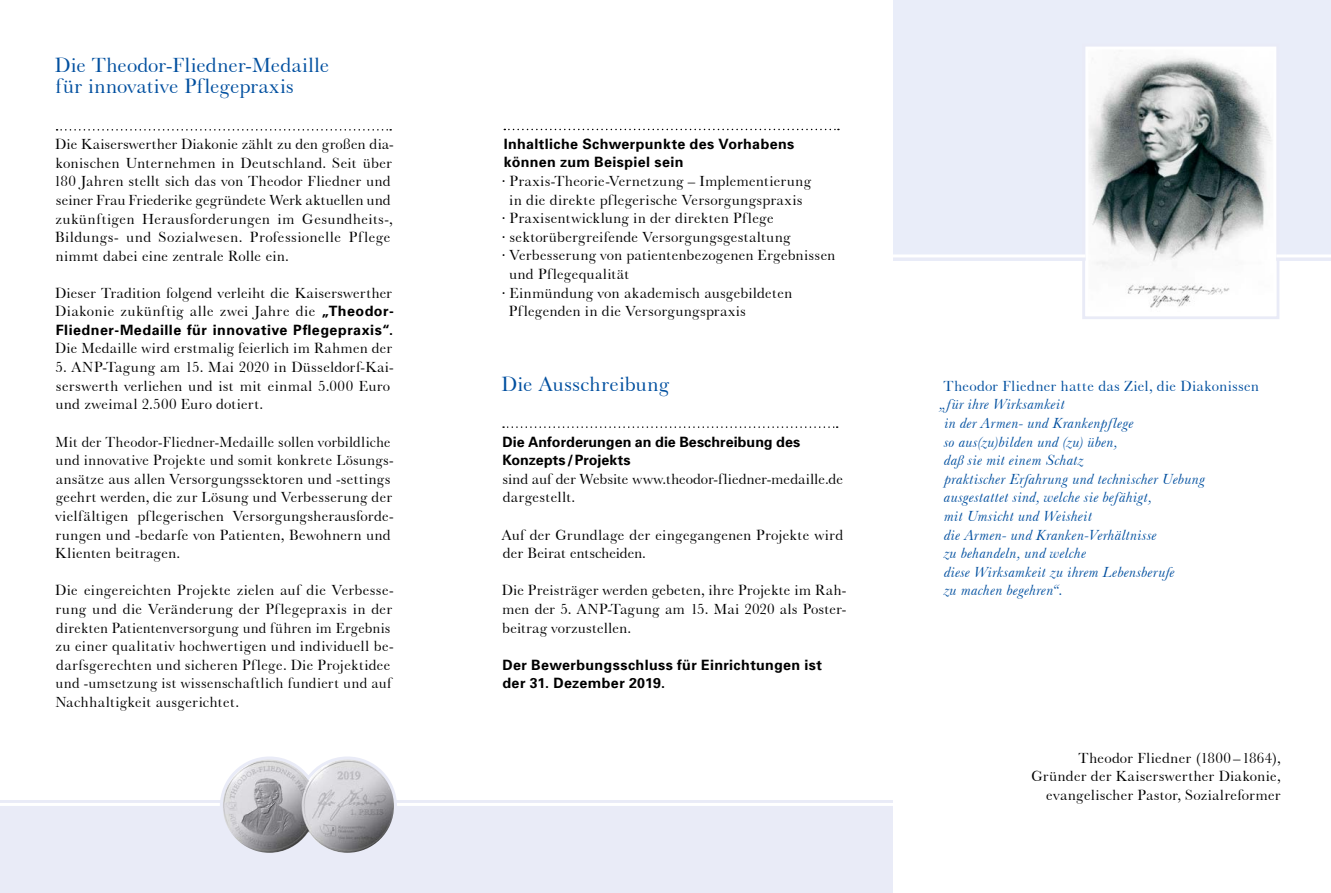
<style>
.page{position:relative;width:1331px;height:893px;background:#fff}
.page>*{position:absolute;margin:0;border:0;box-sizing:border-box;transform-origin:0 0}
.t1{font:21px/21.6px "Baskerville No 2 BT";letter-spacing:-.005em;color:#004f9f}
.t2{font:15px/18.6px "Baskerville No 2 BT";color:#000}
.t3{font:italic 15px/18.6px "Baskerville No 2 BT";letter-spacing:.005em;color:#004f9f}
.t4{font:15px "Baskerville No 2 BT";color:#004f9f}
.t5{font:700 14.25px/18.6px "Univers";letter-spacing:.025em;color:#000}
.t6{font:700 14.25px/18.6px "Univers";color:#000}
.s1{font-family:"Univers";font-weight:700;font-size:14.25px}
</style>
<div class="page">
<div style="left:893px;top:0;width:438px;height:260px;background:#e9edf9"></div>
<div style="left:1082px;top:44px;width:197px;height:275px;border:3px solid #e9ebf7"></div>
<div style="left:0;top:800px;width:893px;height:93px;background:#e9ebf7"></div>
<img style="left:1089px;top:51px;width:183px;height:257px">
<div style="left:1085px;top:47px;width:191px;height:269px;border:3px solid #fff"></div>
<svg style="left:57px;top:129px;width:334px;height:2px"></svg>
<svg style="left:503px;top:426px;width:335px;height:2px"></svg>
<svg style="left:504px;top:129px;width:335px;height:1px"></svg>
<hr style="left:0;top:803px;width:223px;height:3px;background:#fff">
<hr style="left:393px;top:803px;width:500px;height:3px;background:#fff">
<hr style="left:1276px;top:257px;width:55px;height:3px;background:#e9ebf7">
<hr style="left:1276px;top:254px;width:55px;height:3px;background:#fff">
<hr style="left:893px;top:257px;width:192px;height:3px;background:#e9ebf7">
<hr style="left:893px;top:254px;width:192px;height:3px;background:#fff">
<svg style="left:220px;top:756px;width:177px;height:97px"></svg>
<h1 class="t1" style="left:55px;top:54px;width:276px">Die Theodor-Fliedner-Medaille für innovative Pflegepraxis</h1>
<p class="t2" style="left:54px;top:135px;width:341px">Die Kaiserswerther Diakonie zählt zu den großen dia&shy;konischen Unternehmen in Deutschland. Seit über 180 Jahren stellt sich das von Theodor Fliedner und seiner Frau Friederike gegründete Werk aktuellen und zukünftigen Herausforderungen im Gesundheits-, Bildungs- und Sozialwesen. Professionelle Pflege nimmt dabei eine zentrale Rolle ein.</p>
<p class="t2" style="left:55px;top:283px;width:340px">Dieser Tradition folgend verleiht die Kaiserswerther<br>Diakonie zukünftig alle zwei Jahre die <span class="s1">„Theodor-</span></p>
<p class="t5" style="left:56px;top:320px;width:339px">Fliedner-Medaille für innovative Pflegepraxis“.</p>
<p class="t2" style="left:55px;top:339px;width:339px">Die Medaille wird erstmalig feierlich im Rahmen der</p>
<p class="t2" style="left:55px;top:357px;width:340px">5. ANP-Tagung am 15. Mai 2020 in Düsseldorf-Kai&shy;serswerth verliehen und ist mit einmal 5.000 Euro und zweimal 2.500 Euro dotiert.</p>
<p class="t2" style="left:55px;top:432px;width:340px">Mit der Theodor-Fliedner-Medaille sollen vorbildliche und innovative Projekte und somit konkrete Lösungs&shy;ansätze aus allen Versorgungssektoren und -settings geehrt werden, die zur Lösung und Verbesserung der vielfältigen pflegerischen Versorgungsherausforde&shy;rungen und -bedarfe von Patienten, Bewohnern und Klienten beitragen.</p>
<p class="t2" style="left:55px;top:581px;width:340px">Die eingereichten Projekte zielen auf die Verbesse&shy;rung und die Veränderung der Pflegepraxis in der direkten Patientenversorgung und führen im Ergebnis zu einer qualitativ hochwertigen und individuell be&shy;darfsgerechten und sicheren Pflege. Die Projektidee und -umsetzung ist wissenschaftlich fundiert und auf Nachhaltigkeit ausgerichtet.</p>
<p class="t5" style="left:504px;top:134px;width:292px">Inhaltliche Schwerpunkte des Vorhabens können zum Beispiel sein</p>
<p class="t2" style="left:502px;top:171px;width:311px">· Praxis-Theorie-Vernetzung – Implementierung</p>
<p class="t2" style="left:509px;top:190px;width:295px">in die direkte pflegerische Versorgungspraxis</p>
<p class="t2" style="left:502px;top:209px;width:274px">· Praxisentwicklung in der direkten Pflege</p>
<p class="t2" style="left:502px;top:227px;width:290px">· sektorübergreifende Versorgungsgestaltung</p>
<p class="t2" style="left:502px;top:246px;width:335px">· Verbesserung von patientenbezogenen Ergebnissen</p>
<p class="t2" style="left:509px;top:264px;width:122px">und Pflegequalität</p>
<p class="t2" style="left:502px;top:283px;width:292px">· Einmündung von akademisch ausgebildeten</p>
<p class="t2" style="left:509px;top:302px;width:239px">Pflegenden in die Versorgungspraxis</p>
<h1 class="t1" style="left:501px;top:372px;width:169px">Die Ausschreibung</h1>
<p class="t6" style="left:502px;top:432px;width:299px">Die Anforderungen an die Beschreibung des<br>Konzepts/Projekts</p>
<p class="t2" style="left:502px;top:469px;width:342px">sind auf der Website www.theodor-fliedner-medaille.de dargestellt.</p>
<p class="t2" style="left:502px;top:525px;width:343px">Auf der Grundlage der eingegangenen Projekte wird der Beirat entscheiden.</p>
<p class="t2" style="left:502px;top:581px;width:346px;text-align:justify">Die Preisträger werden gebeten, ihre Projekte im Rah&shy;men der 5. ANP-Tagung am 15. Mai 2020 als Poster&shy;beitrag vorzustellen.</p>
<p class="t5" style="left:502px;top:655px;width:321px">Der Bewerbungsschluss für Einrichtungen ist der 31. Dezember 2019.</p>
<p class="t4" style="left:944px;top:376px;width:317px">Theodor Fliedner hatte das Ziel, die Diakonissen</p>
<p class="t3" style="left:940px;top:395px;width:267px">„für ihre Wirksamkeit<br>in der Armen- und Krankenpflege<br>so aus(zu)bilden und (zu) üben,<br>daß sie mit einem Schatz<br>praktischer Erfahrung und technischer Uebung ausgestattet sind, welche sie befähigt,<br>mit Umsicht und Weisheit<br>die Armen- und Kranken-Verhältnisse<br>zu behandeln, und welche<br>diese Wirksamkeit zu ihrem Lebensberufe<br>zu machen begehren“.</p>
<p class="t2" style="left:1031px;top:748px;width:251px;text-align:right">Theodor Fliedner (1800 –1864),<br>Gründer der Kaiserswerther Diakonie, evangelischer Pastor, Sozialreformer</p>
</div>
